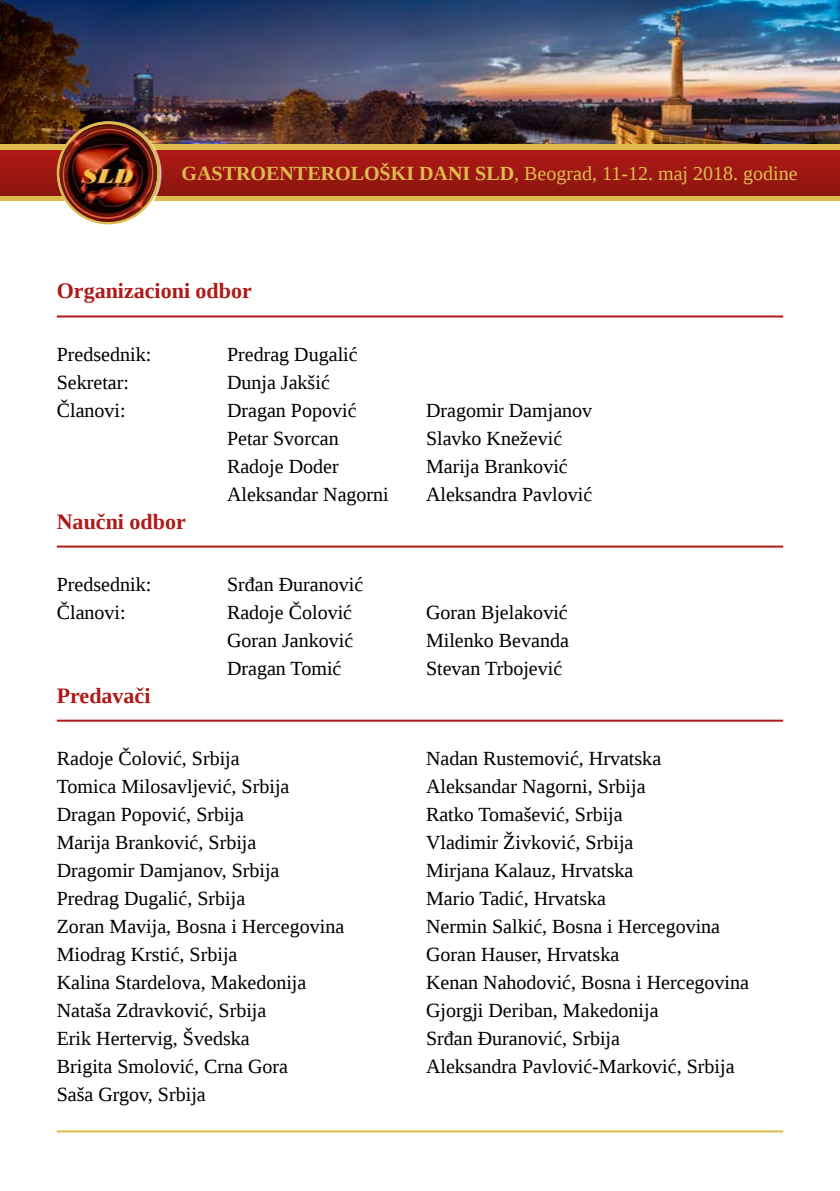
<style>
.page{position:relative;width:840px;height:1191px;background:#fff}
.page>*{position:absolute;margin:0;border:0;box-sizing:border-box;transform-origin:0 0}
.dan_1{font:700 22px "Liberation Serif";color:#af1917}
.odbori{font:20px "Liberation Serif";color:#000}
.strana{font:20px "Liberation Serif";color:#debb4d}
.s1{font-weight:700}
</style>
<div class="page">
<hr style="left:839px;top:144px;width:1px;height:57px;background:#debb4d">
<svg style="left:839px;top:150px;width:1px;height:45px"></svg>
<img style="left:0;top:0;width:839px;height:144px">
<div style="left:0;top:144px;width:839px;height:57px;background:#debb4d"></div>
<div style="left:0;top:150px;width:839px;height:45px;background:linear-gradient(to bottom,#b01917,#8b160e)"></div>
<div style="left:57px;top:122px;width:104px;height:104px;background:#fff;opacity:.75"></div>
<svg style="left:57px;top:121px;width:103px;height:103px"></svg>
<img style="left:59px;top:124px;width:98px;height:98px;border-radius:49px">
<hr style="left:57px;top:1130px;width:725px;height:2px;background:#debb4d">
<hr style="left:57px;top:315px;width:725px;height:2px;background:#af1917">
<hr style="left:57px;top:545px;width:725px;height:2px;background:#af1917">
<hr style="left:57px;top:719px;width:725px;height:2px;background:#af1917">
<p class="strana" style="left:181px;top:160px;width:617px"><span class="s1">GASTROENTEROLOŠKI DANI SLD</span>, Beograd, 11-12. maj 2018. godine</p>
<p class="dan_1" style="left:57px;top:276px;width:196px">Organizacioni odbor</p>
<p class="odbori" style="left:57px;top:341px;width:96px">Predsednik:</p>
<p class="odbori" style="left:227px;top:341px;width:132px">Predrag Dugalić</p>
<p class="odbori" style="left:57px;top:369px;width:74px">Sekretar:</p>
<p class="odbori" style="left:227px;top:369px;width:104px">Dunja Jakšić</p>
<p class="odbori" style="left:57px;top:397px;width:70px">Članovi:</p>
<p class="odbori" style="left:227px;top:397px;width:131px">Dragan Popović</p>
<p class="odbori" style="left:227px;top:425px;width:113px">Petar Svorcan</p>
<p class="odbori" style="left:227px;top:453px;width:113px">Radoje Doder</p>
<p class="odbori" style="left:227px;top:481px;width:163px">Aleksandar Nagorni</p>
<p class="dan_1" style="left:57px;top:506px;width:130px">Naučni odbor</p>
<p class="odbori" style="left:57px;top:571px;width:96px">Predsednik:</p>
<p class="odbori" style="left:227px;top:571px;width:138px">Srđan Đuranović</p>
<p class="odbori" style="left:57px;top:599px;width:70px">Članovi:</p>
<p class="odbori" style="left:227px;top:599px;width:126px">Radoje Čolović</p>
<p class="odbori" style="left:227px;top:627px;width:128px">Goran Janković</p>
<p class="odbori" style="left:227px;top:655px;width:116px">Dragan Tomić</p>
<p class="dan_1" style="left:57px;top:680px;width:95px">Predavači</p>
<p class="odbori" style="left:57px;top:745px;width:184px">Radoje Čolović, Srbija</p>
<p class="odbori" style="left:57px;top:773px;width:234px">Tomica Milosavljević, Srbija</p>
<p class="odbori" style="left:57px;top:801px;width:189px">Dragan Popović, Srbija</p>
<p class="odbori" style="left:57px;top:829px;width:201px">Marija Branković, Srbija</p>
<p class="odbori" style="left:57px;top:857px;width:224px">Dragomir Damjanov, Srbija</p>
<p class="odbori" style="left:57px;top:885px;width:190px">Predrag Dugalić, Srbija</p>
<p class="odbori" style="left:57px;top:913px;width:289px">Zoran Mavija, Bosna i Hercegovina</p>
<p class="odbori" style="left:57px;top:941px;width:182px">Miodrag Krstić, Srbija</p>
<p class="odbori" style="left:57px;top:969px;width:251px">Kalina Stardelova, Makedonija</p>
<p class="odbori" style="left:57px;top:997px;width:211px">Nataša Zdravković, Srbija</p>
<p class="odbori" style="left:57px;top:1025px;width:194px">Erik Hertervig, Švedska</p>
<p class="odbori" style="left:57px;top:1053px;width:233px">Brigita Smolović, Crna Gora</p>
<p class="odbori" style="left:57px;top:1081px;width:150px">Saša Grgov, Srbija</p>
<p class="odbori" style="left:426px;top:397px;width:168px">Dragomir Damjanov</p>
<p class="odbori" style="left:426px;top:425px;width:138px">Slavko Knežević</p>
<p class="odbori" style="left:426px;top:453px;width:143px">Marija Branković</p>
<p class="odbori" style="left:426px;top:481px;width:168px">Aleksandra Pavlović</p>
<p class="odbori" style="left:426px;top:599px;width:143px">Goran Bjelaković</p>
<p class="odbori" style="left:426px;top:627px;width:144px">Milenko Bevanda</p>
<p class="odbori" style="left:426px;top:655px;width:138px">Stevan Trbojević</p>
<p class="odbori" style="left:426px;top:745px;width:236px">Nadan Rustemović, Hrvatska</p>
<p class="odbori" style="left:426px;top:773px;width:221px">Aleksandar Nagorni, Srbija</p>
<p class="odbori" style="left:426px;top:801px;width:198px">Ratko Tomašević, Srbija</p>
<p class="odbori" style="left:426px;top:829px;width:209px">Vladimir Živković, Srbija</p>
<p class="odbori" style="left:426px;top:857px;width:209px">Mirjana Kalauz, Hrvatska</p>
<p class="odbori" style="left:426px;top:885px;width:181px">Mario Tadić, Hrvatska</p>
<p class="odbori" style="left:426px;top:913px;width:295px">Nermin Salkić, Bosna i Hercegovina</p>
<p class="odbori" style="left:426px;top:941px;width:195px">Goran Hauser, Hrvatska</p>
<p class="odbori" style="left:426px;top:969px;width:324px">Kenan Nahodović, Bosna i Hercegovina</p>
<p class="odbori" style="left:426px;top:997px;width:234px">Gjorgji Deriban, Makedonija</p>
<p class="odbori" style="left:426px;top:1025px;width:195px">Srđan Đuranović, Srbija</p>
<p class="odbori" style="left:426px;top:1053px;width:310px">Aleksandra Pavlović-Marković, Srbija</p>
</div>
